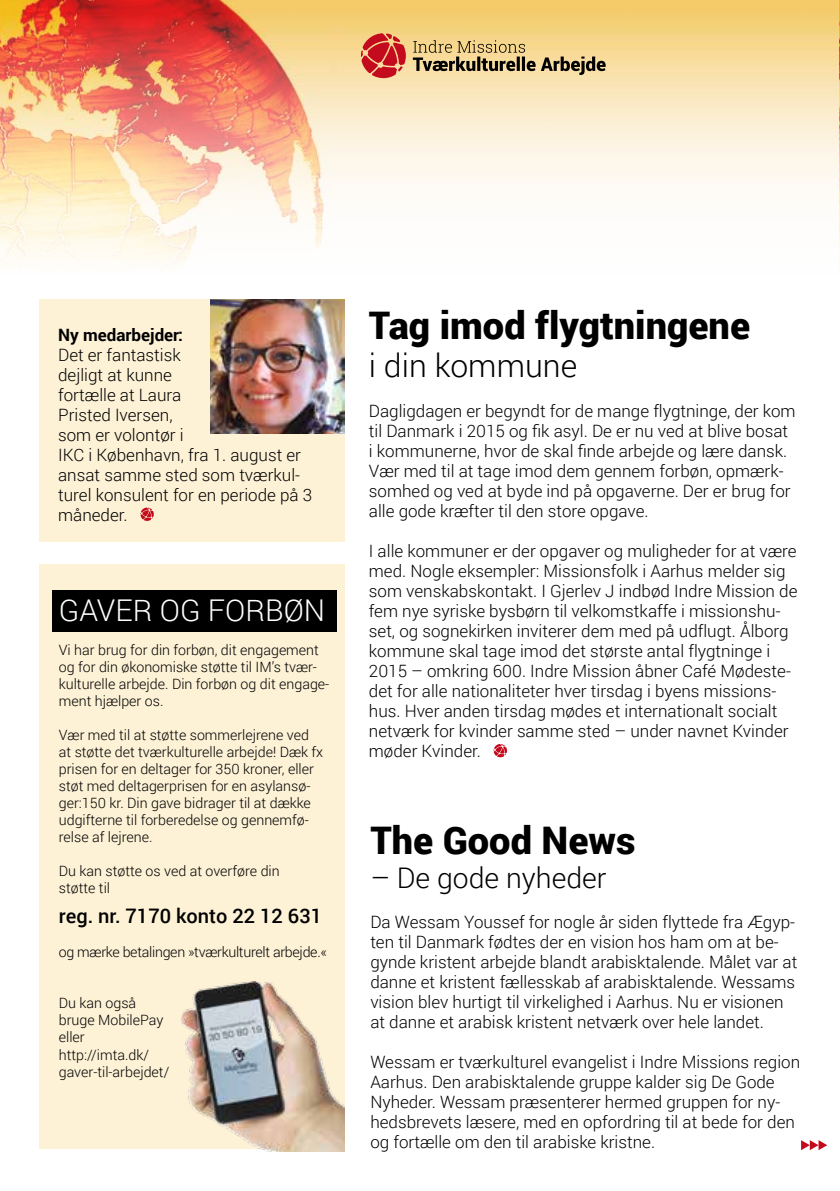
<style>
.page{position:relative;width:840px;height:1191px;background:#fff}
.page>*{position:absolute;margin:0;border:0;box-sizing:border-box;transform-origin:0 0}
.t1{font:900 38px "Roboto";color:#000}
.t2{font:300 32px "Roboto";color:#000}
.t3{font:300 30px "Roboto";color:#fff}
.t4{font:300 28.4px "Roboto";color:#000}
.t5{font:500 20px "Roboto";color:#000}
.t6{font:300 17px/20px "Roboto";color:#000}
.t7{font:700 17px "Roboto";color:#000}
.t8{font:300 14.2px/17px "Roboto";color:#000}
.t9{font:300 14.2px "Roboto";letter-spacing:-.02em;color:#000}
</style>
<div class="page">
<img style="left:0;top:0;width:839px;height:867px">
<svg style="left:412px;top:40px;width:193px;height:35px"></svg>
<svg style="left:361px;top:33px;width:44px;height:45px"></svg>
<div style="left:40px;top:564px;width:304px;height:584px;background:#fdf1d6"></div>
<svg style="left:493px;top:744px;width:13px;height:13px"></svg>
<div style="left:52px;top:590px;width:284px;height:41px;background:#000"></div>
<div style="left:40px;top:299px;width:304px;height:242px;background:#fdf1d6"></div>
<svg style="left:801px;top:1140px;width:25px;height:10px"></svg>
<img style="left:181px;top:981px;width:163px;height:170px">
<svg style="left:140px;top:507px;width:14px;height:14px"></svg>
<img style="left:210px;top:299px;width:134px;height:135px">
<p class="t7" style="left:58px;top:323px;width:126px">Ny medarbejder:</p>
<p class="t6" style="left:58px;top:344px;width:255px">Det er fantastisk<br>dejligt at kunne<br>fortælle at Laura<br>Pristed Iversen,<br>som er volontør i<br>IKC i København, fra 1. august er ansat samme sted som tværkul&shy;turel konsulent for en periode på 3 måneder.</p>
<h3 class="t3" style="left:59px;top:589px;width:268px">GAVER OG FORBØN</h3>
<p class="t8" style="left:59px;top:640px;width:272px">Vi har brug for din forbøn, dit engagement og for din økonomiske støtte til IM’s tvær&shy;kulturelle arbejde. Din forbøn og dit engage&shy;ment hjælper os.</p>
<p class="t8" style="left:59px;top:726px;width:265px">Vær med til at støtte sommerlejrene ved at støtte det tværkulturelle arbejde! Dæk fx prisen for en deltager for 350 kroner, eller støt med deltagerprisen for en asylansø&shy;ger:150 kr. Din gave bidrager til at dække udgifterne til forberedelse og gennemfø&shy;relse af lejrene.</p>
<p class="t8" style="left:59px;top:862px;width:222px">Du kan støtte os ved at overføre din støtte til</p>
<p class="t5" style="left:59px;top:902px;width:264px">reg. nr. 7170 konto 22 12 631</p>
<p class="t9" style="left:59px;top:942px;width:269px">og mærke betalingen »tværkulturelt arbejde.«</p>
<p class="t8" style="left:59px;top:994px;width:112px">Du kan også bruge MobilePay eller http://imta.dk/ gaver-til-arbejdet/</p>
<h1 class="t1" style="left:369px;top:299px;width:382px">Tag imod flygtningene</h1>
<h2 class="t2" style="left:369px;top:344px;width:210px">i din kommune</h2>
<p class="t6" style="left:369px;top:401px;width:428px">Dagligdagen er begyndt for de mange flygtninge, der kom til Danmark i 2015 og fik asyl. De er nu ved at blive bosat i kommunerne, hvor de skal finde arbejde og lære dansk.<br>Vær med til at tage imod dem gennem forbøn, opmærk&shy;somhed og ved at byde ind på opgaverne. Der er brug for alle gode kræfter til den store opgave.</p>
<p class="t6" style="left:369px;top:541px;width:430px">I alle kommuner er der opgaver og muligheder for at være med. Nogle eksempler: Missionsfolk i Aarhus melder sig som venskabskontakt. I Gjerlev J indbød Indre Mission de fem nye syriske bysbørn til velkomstkaffe i missionshu&shy;set, og sognekirken inviterer dem med på udflugt. Ålborg kommune skal tage imod det største antal flygtninge i 2015 – omkring 600. Indre Mission åbner Café Mødeste&shy;det for alle nationaliteter hver tirsdag i byens missions&shy;hus. Hver anden tirsdag mødes et internationalt socialt netværk for kvinder samme sted – under navnet Kvinder møder Kvinder.</p>
<h1 class="t1" style="left:370px;top:813px;width:266px">The Good News</h1>
<h3 class="t4" style="left:370px;top:858px;width:237px">– De gode nyheder</h3>
<p class="t6" style="left:370px;top:911px;width:428px">Da Wessam Youssef for nogle år siden flyttede fra Ægyp&shy;ten til Danmark fødtes der en vision hos ham om at be&shy;gynde kristent arbejde blandt arabisktalende. Målet var at danne et kristent fællesskab af arabisktalende. Wessams vision blev hurtigt til virkelighed i Aarhus. Nu er visionen at danne et arabisk kristent netværk over hele landet.</p>
<p class="t6" style="left:370px;top:1051px;width:431px">Wessam er tværkulturel evangelist i Indre Missions region Aarhus. Den arabisktalende gruppe kalder sig De Gode Nyheder. Wessam præsenterer hermed gruppen for ny&shy;hedsbrevets læsere, med en opfordring til at bede for den og fortælle om den til arabiske kristne.</p>
</div>
